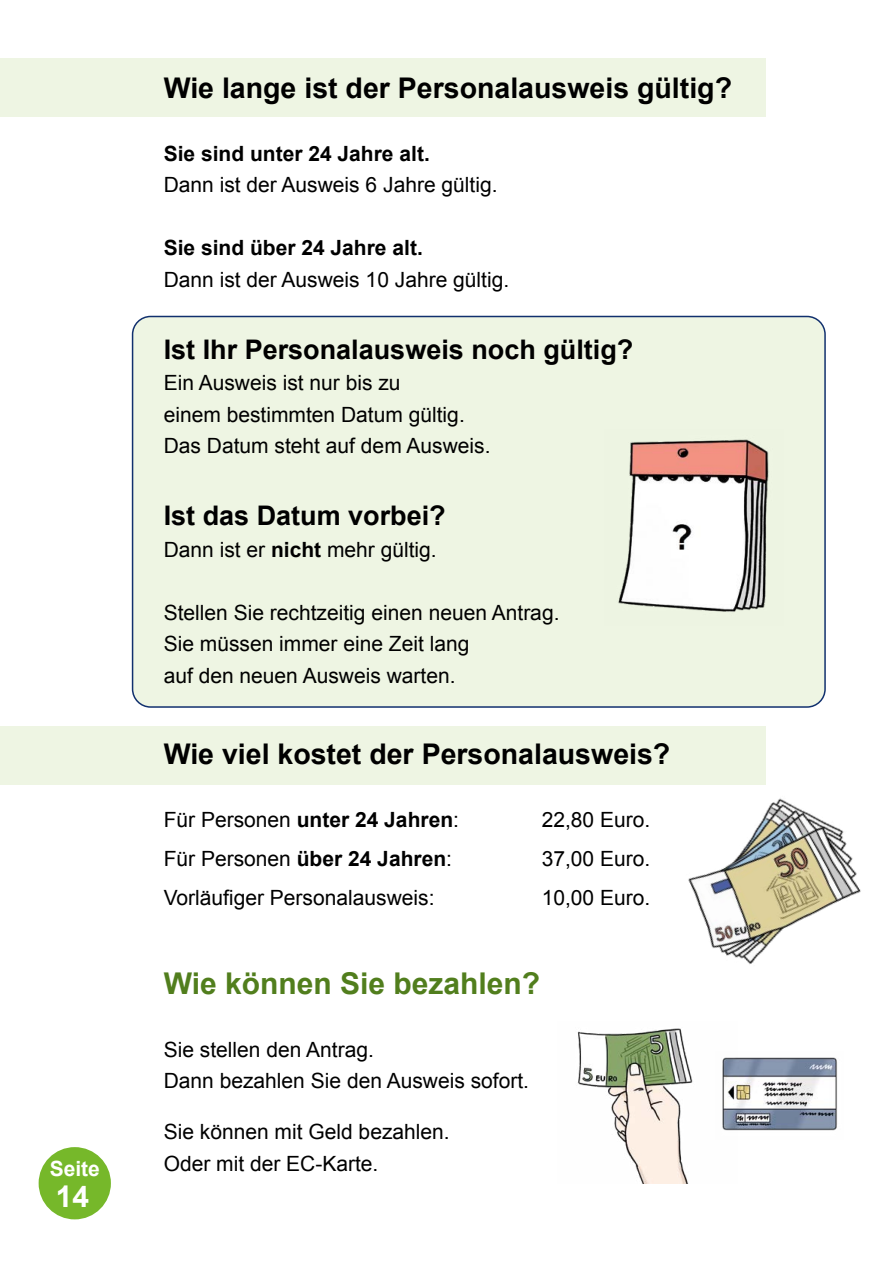
<style>
.page{position:relative;width:893px;height:1263px;background:#fff}
.page>*{position:absolute;margin:0;border:0;box-sizing:border-box;transform-origin:0 0}
.t1{font:700 30px "Arial";color:#517e1d}
.t2{font:700 30px "Arial";color:#fff}
.t3{font:700 28.5px "Arial";color:#000}
.t4{font:700 27px "Arial";color:#000}
.t5{font:21px/31.5px "Arial";color:#000}
.t6{font:700 21px "Arial";color:#000}
.t7{font:700 21px "Arial";color:#fff}
.s1{font-weight:700}
.s2{font-weight:400}
</style>
<div class="page">
<div style="left:39px;top:1147px;width:72px;height:72px;background:#76b82a;border-radius:50%"></div>
<div style="left:133px;top:316px;width:692px;height:391px;background:#eef5e3;border-radius:18px"></div>
<div style="left:132px;top:316px;width:694px;height:392px;border:2px solid #11306e;border-radius:18px"></div>
<div style="left:0;top:58px;width:765px;height:58px;background:#eef5e3"></div>
<div style="left:0;top:727px;width:765px;height:58px;background:#eef5e3"></div>
<img style="left:618px;top:439px;width:151px;height:173px">
<img style="left:688px;top:767px;width:173px;height:198px">
<img style="left:577px;top:1028px;width:116px;height:155px">
<img style="left:722px;top:1057px;width:115px;height:74px">
<p class="t7" style="left:50px;top:1154px;width:52px">Seite</p>
<h1 class="t2" style="left:56px;top:1176px;width:35px">14</h1>
<h2 class="t3" style="left:164px;top:69px;width:570px">Wie lange ist der Personalausweis gültig?</h2>
<p class="t6" style="left:164px;top:139px;width:268px">Sie sind unter 24 Jahre alt.</p>
<p class="t5" style="left:164px;top:169px;width:335px">Dann ist der Ausweis 6 Jahre gültig.</p>
<p class="t6" style="left:164px;top:234px;width:261px">Sie sind über 24 Jahre alt.</p>
<p class="t5" style="left:164px;top:264px;width:347px">Dann ist der Ausweis 10 Jahre gültig.</p>
<p class="t4" style="left:164px;top:331px;width:471px">Ist Ihr Personalausweis noch gültig?</p>
<p class="t5" style="left:164px;top:367px;width:328px">Ein Ausweis ist nur bis zu<br>einem bestimmten Datum gültig.<br>Das Datum steht auf dem Ausweis.</p>
<p class="t4" style="left:164px;top:498px;width:284px">Ist das Datum vorbei?</p>
<p class="t5" style="left:164px;top:534px;width:275px">Dann ist er <span class="s1">nicht</span> mehr gültig.</p>
<p class="t5" style="left:164px;top:597px;width:397px">Stellen Sie rechtzeitig einen neuen Antrag.<br>Sie müssen immer eine Zeit lang<br>auf den neuen Ausweis warten.</p>
<h2 class="t3" style="left:164px;top:735px;width:508px">Wie viel kostet der Personalausweis?</h2>
<p class="t6" style="left:164px;top:806px;width:297px"><span class="s2">Für Personen</span> unter 24 Jahren<span class="s2">:</span></p>
<p class="t5" style="left:542px;top:804px;width:110px">22,80 Euro.</p>
<p class="t5" style="left:164px;top:843px;width:290px">Für Personen <span class="s1">über 24 Jahren</span>:</p>
<p class="t5" style="left:542px;top:843px;width:110px">37,00 Euro.</p>
<p class="t5" style="left:164px;top:882px;width:272px">Vorläufiger Personalausweis:</p>
<p class="t5" style="left:542px;top:882px;width:110px">10,00 Euro.</p>
<h1 class="t1" style="left:164px;top:963px;width:378px">Wie können Sie bezahlen?</h1>
<p class="t5" style="left:164px;top:1034px;width:367px">Sie stellen den Antrag.<br>Dann bezahlen Sie den Ausweis sofort.</p>
<p class="t5" style="left:164px;top:1116px;width:287px">Sie können mit Geld bezahlen.<br>Oder mit der EC-Karte.</p>
</div>
